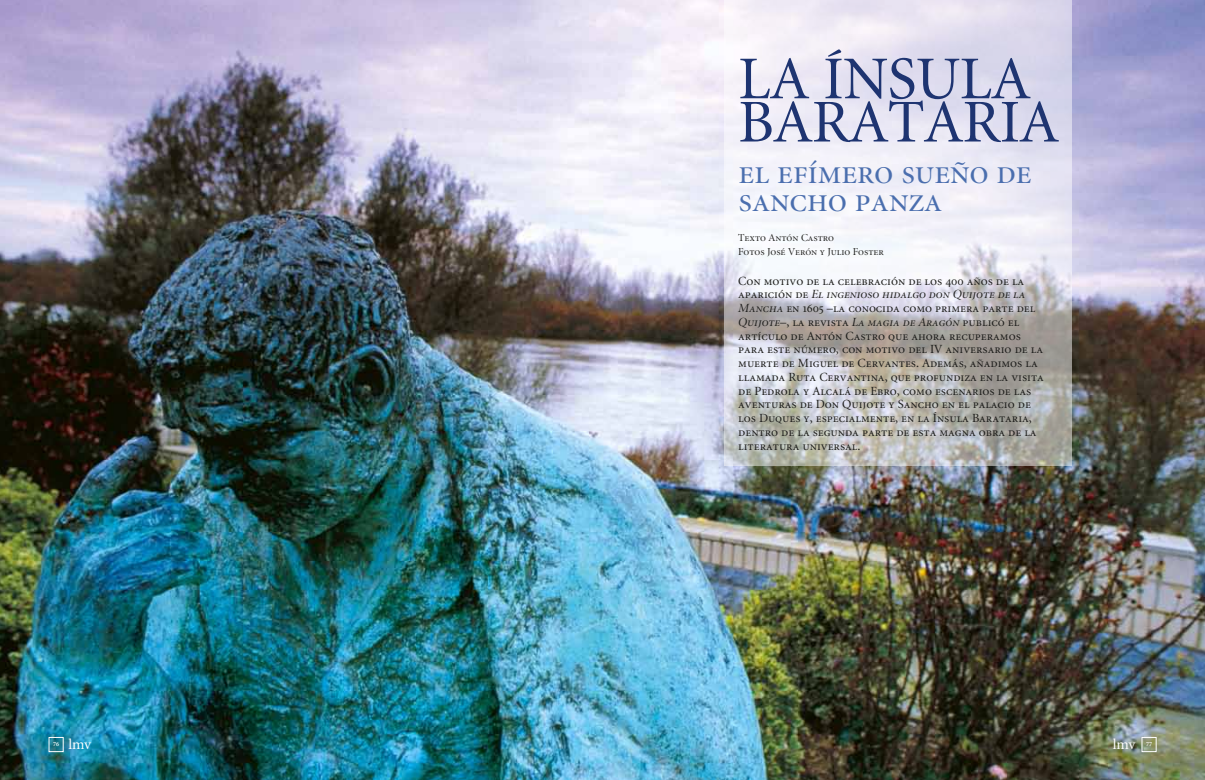
<style>
.page{position:relative;width:1205px;height:780px;background:#fff}
.page>*{position:absolute;margin:0;border:0;box-sizing:border-box;transform-origin:0 0}
.t1{font:60.75px/43.2px "Minion";letter-spacing:-.01em;color:#1e3471}
.t2{font:35px/27.8px "Minion Display Regular SC";letter-spacing:-.015em;color:#4a6eae}
.t3{font:15px "Minion";letter-spacing:-.01em;color:#fff}
.t4{font:12.5px/13.8px "Minion Regular SC";letter-spacing:-.005em;color:#1d1d1b}
.t5{font:12.5px "Minion Display Italic SC";letter-spacing:-.005em;color:#1d1d1b}
.t6{font:10.62px/13.8px "Minion Display Regular SC";letter-spacing:-.005em;color:#1d1d1b}
.t7{font:600 6.25px "Minion";color:#fff}
.s1{font-family:"Minion Regular SC"}
.s2{font-family:"Minion Display Italic SC"}
</style>
<div class="page">
<img style="left:0;top:0;width:1205px;height:780px">
<svg style="left:724px;top:0;width:348px;height:465px"></svg>
<div style="left:1142px;top:737px;width:14px;height:14px;border:1px solid #fff"></div>
<h1 class="t1" style="left:738px;top:59px;width:322px">LA ÍNSULA<br>BARATARIA</h1>
<h2 class="t2" style="left:738px;top:159px;width:295px">el efímero sueño de sancho panza</h2>
<p class="t6" style="left:738px;top:231px;width:147px">Texto Antón Castro<br>Fotos José Verón y Julio Foster</p>
<p class="t4" style="left:738px;top:274px;width:288px">Con motivo de la celebración de los 400 años de la</p>
<p class="t5" style="left:738px;top:288px;width:288px"><span class="s1">aparición de</span> El ingenioso hidalgo don Quijote de la</p>
<p class="t4" style="left:738px;top:302px;width:298px"><span class="s2">Mancha</span> en 1605 –la conocida como primera parte del</p>
<p class="t5" style="left:738px;top:316px;width:283px">Quijote<span class="s1">–, la revista</span> La magia de Aragón <span class="s1">publicó el</span></p>
<p class="t4" style="left:738px;top:329px;width:307px">artículo de Antón Castro que ahora recuperamos para este número, con motivo del IV aniversario de la muerte de Miguel de Cervantes. Además, añadimos la llamada Ruta Cervantina, que profundiza en la visita de Pedrola y Alcalá de Ebro, como escenarios de las aventuras de Don Quijote y Sancho en el palacio de los Duques y, especialmente, en la Ínsula Barataria, dentro de la segunda parte de esta magna obra de la literatura universal.</p>
<p class="t7" style="left:53px;top:741px;width:8px">76</p>
<p class="t3" style="left:69px;top:736px;width:24px">lmv</p>
<p class="t3" style="left:1113px;top:736px;width:24px">lmv</p>
<p class="t7" style="left:1146px;top:741px;width:8px">77</p>
</div>
